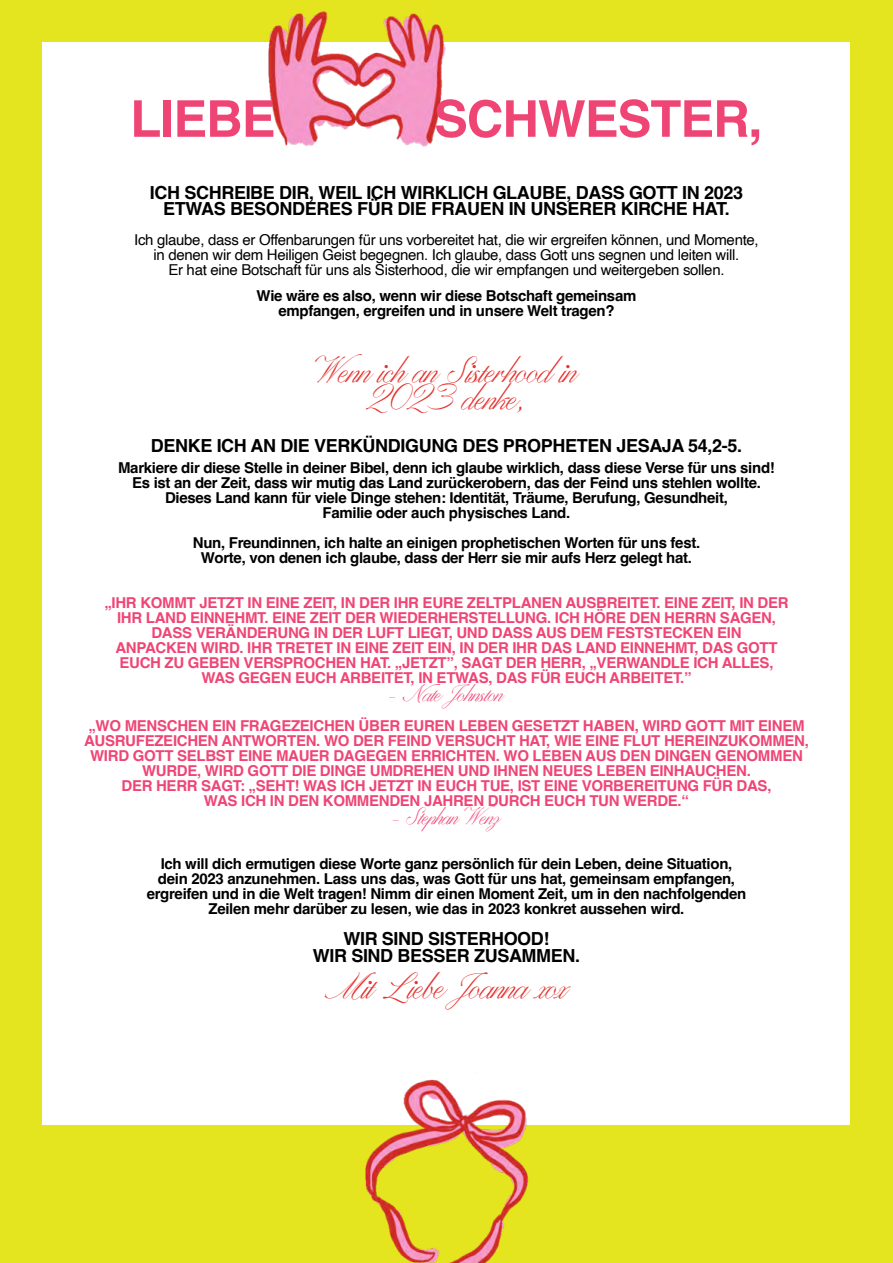
<style>
.page{position:relative;width:893px;height:1263px;background:#e4e41f}
.page>*{position:absolute;margin:0;border:0;box-sizing:border-box;transform-origin:0 0}
.t1{font:700 50.7px "Helvetica";letter-spacing:-.02em;color:#ef4575}
.t2{font:34.5px/27px "ED Fayetteville Script";letter-spacing:-.03em;color:#e5322e;text-align:center}
.t3{font:22.5px "ED Fayetteville Script";letter-spacing:-.04em;color:#ef4575}
.t4{font:700 18px/16.5px "Helvetica";letter-spacing:-.02em;color:#000;text-align:center}
.t5{font:700 15px/15px "Helvetica";letter-spacing:-.02em;color:#ef4575;text-align:center}
.t6{font:700 15px/15px "Helvetica";letter-spacing:-.02em;color:#000;text-align:center}
.t7{font:15px/15px "Helvetica";letter-spacing:-.02em;color:#000;text-align:center}
</style>
<div class="page">
<div style="left:43px;top:43px;width:807px;height:1082px;background:#fff"></div>
<img style="left:254px;top:11px;width:204px;height:136px">
<img style="left:365px;top:1079px;width:164px;height:184px">
<h1 class="t1" style="left:130px;top:88px;width:147px">LIEBE</h1>
<h1 class="t1" style="left:434px;top:88px;width:330px">SCHWESTER,</h1>
<p class="t4" style="left:150px;top:186px;width:595px">ICH SCHREIBE DIR, WEIL ICH WIRKLICH GLAUBE, DASS GOTT IN 2023<br>ETWAS BESONDERES FÜR DIE FRAUEN IN UNSERER KIRCHE HAT.</p>
<p class="t7" style="left:134px;top:233px;width:626px">Ich glaube, dass er Offenbarungen für uns vorbereitet hat, die wir ergreifen können, und Momente, in denen wir dem Heiligen Geist begegnen. Ich glaube, dass Gott uns segnen und leiten will.<br>Er hat eine Botschaft für uns als Sisterhood, die wir empfangen und weitergeben sollen.</p>
<p class="t6" style="left:257px;top:290px;width:381px">Wie wäre es also, wenn wir diese Botschaft gemeinsam empfangen, ergreifen und in unsere Welt tragen?</p>
<h2 class="t2" style="left:315px;top:360px;width:264px">Wenn ich an Sisterhood in<br>2023 denke,</h2>
<p class="t4" style="left:151px;top:439px;width:593px">DENKE ICH AN DIE VERKÜNDIGUNG DES PROPHETEN JESAJA 54,2-5.</p>
<p class="t6" style="left:118px;top:462px;width:658px">Markiere dir diese Stelle in deiner Bibel, denn ich glaube wirklich, dass diese Verse für uns sind!<br>Es ist an der Zeit, dass wir mutig das Land zurückerobern, das der Feind uns stehlen wollte.<br>Dieses Land kann für viele Dinge stehen: Identität, Träume, Berufung, Gesundheit,<br>Familie oder auch physisches Land.</p>
<p class="t6" style="left:193px;top:537px;width:509px">Nun, Freundinnen, ich halte an einigen prophetischen Worten für uns fest.<br>Worte, von denen ich glaube, dass der Herr sie mir aufs Herz gelegt hat.</p>
<p class="t5" style="left:104px;top:597px;width:686px">„IHR KOMMT JETZT IN EINE ZEIT, IN DER IHR EURE ZELTPLANEN AUSBREITET. EINE ZEIT, IN DER IHR LAND EINNEHMT. EINE ZEIT DER WIEDERHERSTELLUNG. ICH HÖRE DEN HERRN SAGEN, DASS VERÄNDERUNG IN DER LUFT LIEGT, UND DASS AUS DEM FESTSTECKEN EIN<br>ANPACKEN WIRD. IHR TRETET IN EINE ZEIT EIN, IN DER IHR DAS LAND EINNEHMT, DAS GOTT EUCH ZU GEBEN VERSPROCHEN HAT. „JETZT”, SAGT DER HERR, „VERWANDLE ICH ALLES, WAS GEGEN EUCH ARBEITET, IN ETWAS, DAS FÜR EUCH ARBEITET.”</p>
<h3 class="t3" style="left:389px;top:679px;width:116px">– Nate Johnston</h3>
<p class="t5" style="left:84px;top:720px;width:726px">„WO MENSCHEN EIN FRAGEZEICHEN ÜBER EUREN LEBEN GESETZT HABEN, WIRD GOTT MIT EINEM AUSRUFEZEICHEN ANTWORTEN. WO DER FEIND VERSUCHT HAT, WIE EINE FLUT HEREINZUKOMMEN, WIRD GOTT SELBST EINE MAUER DAGEGEN ERRICHTEN. WO LEBEN AUS DEN DINGEN GENOMMEN WURDE, WIRD GOTT DIE DINGE UMDREHEN UND IHNEN NEUES LEBEN EINHAUCHEN.<br>DER HERR SAGT: „SEHT! WAS ICH JETZT IN EUCH TUE, IST EINE VORBEREITUNG FÜR DAS,<br>WAS ICH IN DEN KOMMENDEN JAHREN DURCH EUCH TUN WERDE.“</p>
<h3 class="t3" style="left:393px;top:802px;width:109px">– Stephan Wenz</h3>
<p class="t6" style="left:147px;top:858px;width:601px">Ich will dich ermutigen diese Worte ganz persönlich für dein Leben, deine Situation, dein 2023 anzunehmen. Lass uns das, was Gott für uns hat, gemeinsam empfangen, ergreifen und in die Welt tragen! Nimm dir einen Moment Zeit, um in den nachfolgenden Zeilen mehr darüber zu lesen, wie das in 2023 konkret aussehen wird.</p>
<p class="t4" style="left:313px;top:933px;width:269px">WIR SIND SISTERHOOD!<br>WIR SIND BESSER ZUSAMMEN.</p>
<h2 class="t2" style="left:325px;top:975px;width:245px">Mit Liebe Joanna xox</h2>
</div>
